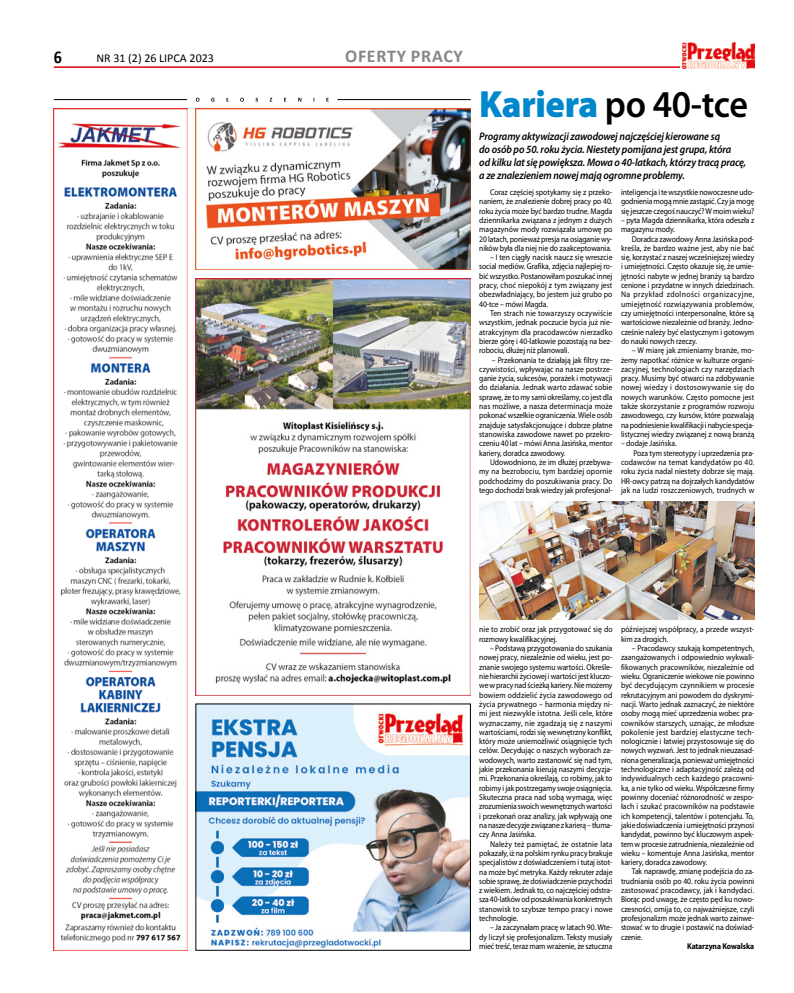
<style>
.page{position:relative;width:794px;height:993px;background:#fff}
.page>*{position:absolute;margin:0;border:0;box-sizing:border-box;transform-origin:0 0}
.t1{font:600 38px "Myriad Pro";letter-spacing:-.015em;color:#000;scale:.95 1}
.t2{font:700 18px "Calibri";letter-spacing:.04em;color:#878787}
.t3{font:700 18px "Calibri";color:#000;scale:.9 1}
.t4{font:12px "Calibri";color:#000}
.t5{font:italic 600 11px/13px "Myriad Pro";letter-spacing:-.01em;color:#000;scale:.92 1}
.t6{font:8.4px/9.3px "Myriad Pro";letter-spacing:-.01em;color:#000;text-align:justify;scale:.91 1}
.t7{font:8.4px "Myriad Pro";letter-spacing:.015em;color:#000;scale:.91 1}
.t8{font:8.4px/9.3px "Myriad Pro";letter-spacing:.01em;color:#000;scale:.91 1}
.t9{font:700 8.4px "Myriad Pro";letter-spacing:-.01em;color:#000;scale:.91 1}
.s1{font-weight:900;color:#0087cc}
</style>
<div class="page">
<hr style="left:54px;top:66px;width:626px;height:2px;background:#e30613">
<img style="left:682px;top:43px;width:72px;height:25px">
<img style="left:198px;top:705px;width:271px;height:243px">
<img style="left:196px;top:108px;width:274px;height:162px">
<img style="left:196px;top:278px;width:275px;height:416px">
<img style="left:54px;top:108px;width:133px;height:842px">
<img style="left:479px;top:501px;width:275px;height:118px">
<hr style="left:54px;top:99px;width:133px;height:1px;background:#000">
<hr style="left:337px;top:99px;width:134px;height:1px;background:#000">
<svg style="left:196px;top:98px;width:133px;height:4px"></svg>
<h2 class="t3" style="left:54px;top:45px;width:11px">6</h2>
<h3 class="t4" style="left:96px;top:51px;width:119px">NR 31 (2) 26 LIPCA 2023</h3>
<h2 class="t2" style="left:345px;top:45px;width:119px">OFERTY PRACY</h2>
<h1 class="t1" style="left:479px;top:84px;width:284px"><span class="s1">Kariera</span> po 40-tce</h1>
<h3 class="t5" style="left:479px;top:130px;width:292px">Programy aktywizacji zawodowej najczęściej kierowane są<br>do osób po 50. roku życia. Niestety pomijana jest grupa, która<br>od kilku lat się powiększa. Mowa o 40-latkach, którzy tracą pracę, a ze znalezieniem nowej mają ogromne problemy.</h3>
<p class="t6" style="left:479px;top:188px;width:148px;text-indent:11px">Coraz częściej spotykamy się z przeko&shy;naniem, że znalezienie dobrej pracy po 40. roku życia może być bardzo trudne. Magda dziennikarka związana z jednym z dużych magazynów mody rozwiązała umowę po 20 latach, ponieważ presja na osiąganie wy&shy;ników była dla niej nie do zaakceptowania.</p>
<p class="t6" style="left:479px;top:253px;width:148px;text-indent:11px">– I ten ciągły nacisk naucz się wreszcie social mediów. Grafika, zdjęcia najlepiej ro&shy;bić wszystko. Postanowiłam poszukać innej pracy, choć niepokój z tym związany jest obezwładniający, bo jestem już grubo po 40-tce – mówi Magda.</p>
<p class="t6" style="left:479px;top:308px;width:148px;text-indent:11px">Ten strach nie towarzyszy oczywiście wszystkim, jednak poczucie bycia już nie&shy;atrakcyjnym dla pracodawców nierzadko bierze górę i 40-latkowie pozostają na bez&shy;robociu, dłużej niż planowali.</p>
<p class="t6" style="left:479px;top:355px;width:148px;text-indent:13px">– Przekonania te działają jak filtry rze&shy;czywistości, wpływając na nasze postrze&shy;ganie życia, sukcesów, porażek i motywacji do działania. Jednak warto zdawać sobie sprawę, że to my sami określamy, co jest dla nas możliwe, a nasza determinacja może pokonać wszelkie ograniczenia. Wiele osób znajduje satysfakcjonujące i dobrze płatne stanowiska zawodowe nawet po przekro&shy;czeniu 40 lat – mówi Anna Jasińska, mentor kariery, doradca zawodowy.</p>
<p class="t6" style="left:479px;top:457px;width:148px;text-indent:11px">Udowodniono, że im dłużej przebywa&shy;my na bezrobociu, tym bardziej opornie podchodzimy do poszukiwania pracy. Do tego dochodzi brak wiedzy jak profesjonal-</p>
<p class="t6" style="left:621px;top:188px;width:148px">inteligencja i te wszystkie nowoczesne udo&shy;godnienia mogą mnie zastąpić. Czy ja mogę się jeszcze czegoś nauczyć? W moim wieku?</p>
<p class="t6" style="left:621px;top:215px;width:148px">– pyta Magda dziennikarka, która odeszła z magazynu mody.</p>
<p class="t6" style="left:621px;top:234px;width:148px;text-indent:11px">Doradca zawodowy Anna Jasińska pod&shy;kreśla, że bardzo ważne jest, aby nie bać się, korzystać z naszej wcześniejszej wiedzy i umiejętności. Często okazuje się, że umie&shy;jętności nabyte w jednej branży są bardzo cenione i przydatne w innych dziedzinach.<br>Na przykład zdolności organizacyjne, umiejętność rozwiązywania problemów, czy umiejętności interpersonalne, które są wartościowe niezależnie od branży. Jedno&shy;cześnie należy być elastycznym i gotowym do nauki nowych rzeczy.</p>
<p class="t6" style="left:621px;top:346px;width:148px;text-indent:11px">– W miarę jak zmieniamy branże, mo&shy;żemy napotkać różnice w kulturze organi&shy;zacyjnej, technologiach czy narzędziach pracy. Musimy być otwarci na zdobywanie nowej wiedzy i dostosowywanie się do nowych warunków. Często pomocne jest także skorzystanie z programów rozwoju zawodowego, czy kursów, które pozwalają na podniesienie kwalifikacji i nabycie specja&shy;listycznej wiedzy związanej z nową branżą</p>
<p class="t6" style="left:621px;top:439px;width:63px">– dodaje Jasińska.</p>
<p class="t6" style="left:633px;top:448px;width:134px">Poza tym stereotypy i uprzedzenia pra-</p>
<p class="t7" style="left:621px;top:457px;width:148px">codawców na temat kandydatów po 40.</p>
<p class="t6" style="left:621px;top:467px;width:148px">roku życia nadal niestety dobrze się mają.</p>
<p class="t6" style="left:621px;top:476px;width:148px">HR-owcy patrzą na dojrzałych kandydatów</p>
<p class="t7" style="left:621px;top:485px;width:148px">jak na ludzi roszczeniowych, trudnych w</p>
<p class="t6" style="left:479px;top:625px;width:148px">nie to zrobić oraz jak przygotować się do rozmowy kwalifikacyjnej.</p>
<p class="t6" style="left:479px;top:643px;width:148px;text-indent:11px">– Podstawą przygotowania do szukania nowej pracy, niezależnie od wieku, jest po&shy;znanie swojego systemu wartości. Określe&shy;nie hierarchii życiowej i wartości jest kluczo&shy;we w pracy nad ścieżką kariery. Nie możemy bowiem oddzielić życia zawodowego od życia prywatnego – harmonia między ni&shy;mi jest niezwykle istotna. Jeśli cele, które wyznaczamy, nie zgadzają się z naszymi wartościami, rodzi się wewnętrzny konflikt, który może uniemożliwić osiągnięcie tych celów. Decydując o naszych wyborach za&shy;wodowych, warto zastanowić się nad tym, jakie przekonania kierują naszymi decyzja&shy;mi. Przekonania określają, co robimy, jak to robimy i jak postrzegamy swoje osiągnięcia.<br>Skuteczna praca nad sobą wymaga, więc zrozumienia swoich wewnętrznych wartości i przekonań oraz analizy, jak wpływają one na nasze decyzje związane z karierą – tłuma&shy;czy Anna Jasińska.</p>
<p class="t6" style="left:479px;top:839px;width:148px;text-indent:11px">Należy też pamiętać, że ostatnie lata pokazały, iż na polskim rynku pracy brakuje specjalistów z doświadczeniem i tutaj istot&shy;na może być metryka. Każdy rekruter zdaje sobie sprawę, że doświadczenie przychodzi z wiekiem. Jednak to, co najczęściej odstra&shy;sza 40-latków od poszukiwania konkretnych stanowisk to szybsze tempo pracy i nowe technologie.</p>
<p class="t6" style="left:479px;top:922px;width:148px;text-indent:11px">– Ja zaczynałam pracę w latach 90. Wte&shy;dy liczył się profesjonalizm. Teksty musiały mieć treść, teraz mam wrażenie, że sztuczna</p>
<p class="t8" style="left:621px;top:625px;width:148px">późniejszej współpracy, a przede wszyst&shy;kim za drogich.</p>
<p class="t6" style="left:621px;top:643px;width:148px;text-indent:11px">– Pracodawcy szukają kompetentnych, zaangażowanych i odpowiednio wykwali&shy;fikowanych pracowników, niezależnie od wieku. Ograniczenie wiekowe nie powinno być decydującym czynnikiem w procesie rekrutacyjnym ani powodem do dyskrymi&shy;nacji. Warto jednak zaznaczyć, że niektóre osoby mogą mieć uprzedzenia wobec pra&shy;cowników starszych, uznając, że młodsze pokolenie jest bardziej elastyczne tech&shy;nologicznie i łatwiej przystosowuje się do nowych wyzwań. Jest to jednak nieuzasad&shy;niona generalizacja, ponieważ umiejętności technologiczne i adaptacyjność zależą od indywidualnych cech każdego pracowni&shy;ka, a nie tylko od wieku. Współczesne firmy powinny doceniać różnorodność w zespo&shy;łach i szukać pracowników na podstawie ich kompetencji, talentów i potencjału. To, jakie doświadczenia i umiejętności przynosi kandydat, powinno być kluczowym aspek&shy;tem w procesie zatrudnienia, niezależnie od wieku – komentuje Anna Jasińska, mentor kariery, doradca zawodowy.</p>
<p class="t6" style="left:621px;top:866px;width:148px;text-indent:11px">Tak naprawdę, zmianę podejścia do za&shy;trudniania osób po 40. roku życia powinni zastosować pracodawcy, jak i kandydaci.<br>Biorąc pod uwagę, że często pęd ku nowo&shy;czesności, omija to, co najważniejsze, czyli profesjonalizm może jednak warto zainwe&shy;stować w to drugie i postawić na doświad&shy;czenie.</p>
<p class="t9" style="left:687px;top:941px;width:75px">Katarzyna Kowalska</p>
</div>
